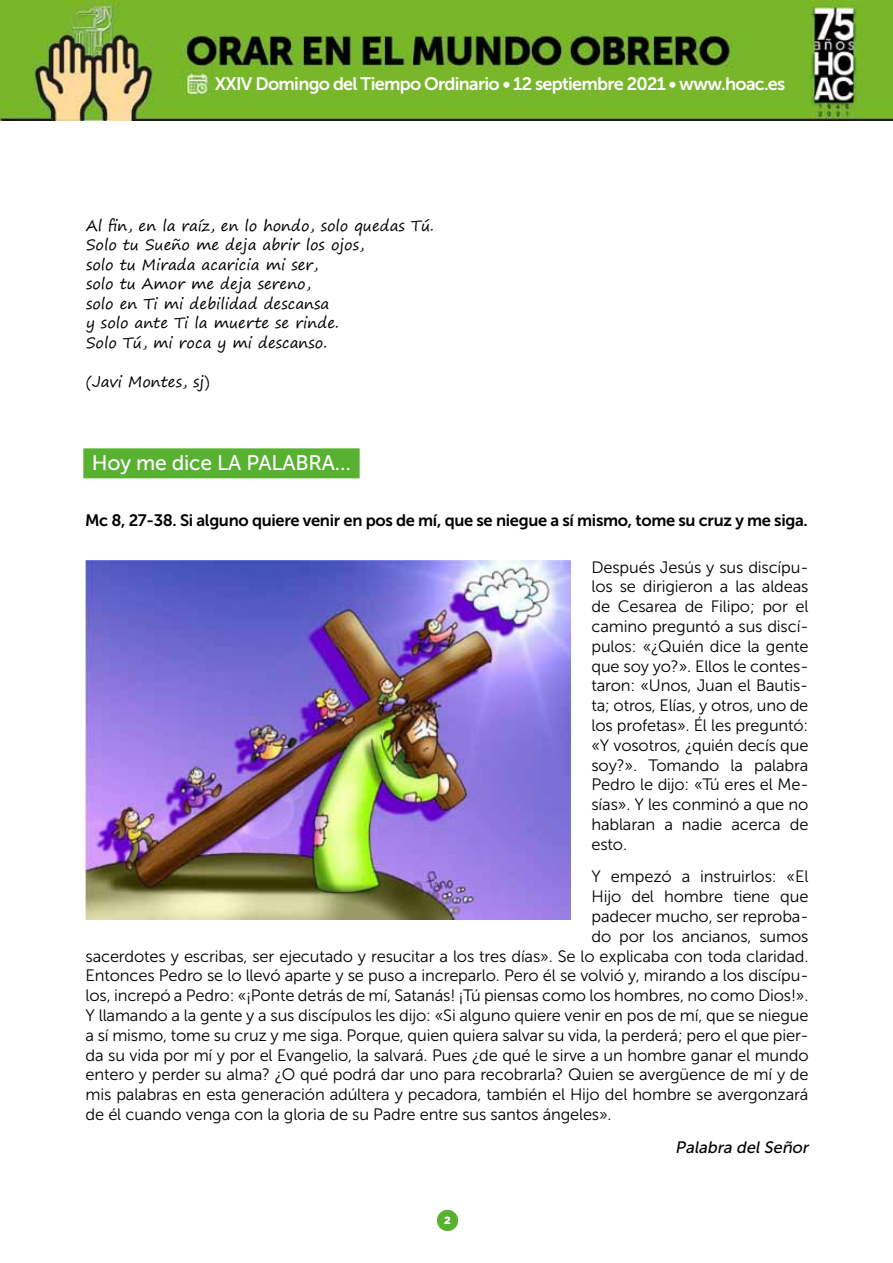
<style>
.page{position:relative;width:893px;height:1263px;background:#fff}
.page>*{position:absolute;margin:0;border:0;box-sizing:border-box;transform-origin:0 0}
.t1{font:21px "Museo Sans 500";letter-spacing:-.01em;color:#fff}
.t2{font:18px "Museo Sans 700";letter-spacing:-.04em;color:#fff}
.t3{font:16.5px/19.8px "Museo Sans 300";letter-spacing:-.01em;color:#000;text-align:justify}
.t4{font:16.5px "Museo Sans 700";letter-spacing:-.02em;color:#000}
.t5{font:italic 16.5px "Museo Sans 500";color:#000}
.t6{font:15px/19.5px "Segoe Print";color:#000}
.t7{font:900 10.5px "Gotham HTF";color:#fff}
</style>
<div class="page">
<img style="left:0;top:0;width:893px;height:120px">
<div style="left:437px;top:1210px;width:21px;height:21px;background:#59b132;border-radius:50%"></div>
<div style="left:83px;top:448px;width:277px;height:30px;background:#59b132"></div>
<img style="left:85px;top:560px;width:485px;height:359px">
<p class="t2" style="left:215px;top:74px;width:572px">XXIV Domingo del Tiempo Ordinario • 12 septiembre 2021 • www.hoac.es</p>
<p class="t6" style="left:86px;top:215px;width:349px">Al fin, en la raíz, en lo hondo, solo quedas Tú.<br>Solo tu Sueño me deja abrir los ojos,<br>solo tu Mirada acaricia mi ser,<br>solo tu Amor me deja sereno,<br>solo en Ti mi debilidad descansa<br>y solo ante Ti la muerte se rinde.<br>Solo Tú, mi roca y mi descanso.</p>
<p class="t6" style="left:86px;top:371px;width:125px">(Javi Montes, sj)</p>
<p class="t1" style="left:92px;top:451px;width:261px">Hoy me dice LA PALABRA…</p>
<p class="t4" style="left:85px;top:511px;width:724px">Mc 8, 27-38. Si alguno quiere venir en pos de mí, que se niegue a sí mismo, tome su cruz y me siga.</p>
<p class="t3" style="left:591px;top:557px;width:218px">Después Jesús y sus discípu&shy;los se dirigieron a las aldeas de Cesarea de Filipo; por el camino preguntó a sus discí&shy;pulos: «¿Quién dice la gente que soy yo?». Ellos le contes&shy;taron: «Unos, Juan el Bautis&shy;ta; otros, Elías, y otros, uno de los profetas». Él les preguntó: «Y vosotros, ¿quién decís que soy?». Tomando la palabra Pedro le dijo: «Tú eres el Me&shy;sías». Y les conminó a que no hablaran a nadie acerca de esto.</p>
<p class="t3" style="left:591px;top:867px;width:218px">Y empezó a instruirlos: «El</p>
<p class="t3" style="left:591px;top:887px;width:218px">Hijo del hombre tiene que</p>
<p class="t3" style="left:591px;top:906px;width:218px">padecer mucho, ser reproba-</p>
<p class="t3" style="left:591px;top:926px;width:218px">do por los ancianos, sumos</p>
<p class="t3" style="left:86px;top:946px;width:724px">sacerdotes y escribas, ser ejecutado y resucitar a los tres días». Se lo explicaba con toda claridad.</p>
<p class="t3" style="left:86px;top:966px;width:724px">Entonces Pedro se lo llevó aparte y se puso a increparlo. Pero él se volvió y, mirando a los discípu-</p>
<p class="t3" style="left:86px;top:986px;width:724px">los, increpó a Pedro: «¡Ponte detrás de mí, Satanás! ¡Tú piensas como los hombres, no como Dios!».</p>
<p class="t3" style="left:86px;top:1005px;width:724px">Y llamando a la gente y a sus discípulos les dijo: «Si alguno quiere venir en pos de mí, que se niegue</p>
<p class="t3" style="left:86px;top:1025px;width:724px">a sí mismo, tome su cruz y me siga. Porque, quien quiera salvar su vida, la perderá; pero el que pier-</p>
<p class="t3" style="left:86px;top:1045px;width:724px">da su vida por mí y por el Evangelio, la salvará. Pues ¿de qué le sirve a un hombre ganar el mundo</p>
<p class="t3" style="left:86px;top:1065px;width:724px">entero y perder su alma? ¿O qué podrá dar uno para recobrarla? Quien se avergüence de mí y de</p>
<p class="t3" style="left:86px;top:1085px;width:724px">mis palabras en esta generación adúltera y pecadora, también el Hijo del hombre se avergonzará</p>
<p class="t3" style="left:86px;top:1104px;width:528px">de él cuando venga con la gloria de su Padre entre sus santos ángeles».</p>
<p class="t5" style="left:675px;top:1138px;width:138px">Palabra del Señor</p>
<p class="t7" style="left:444px;top:1214px;width:8px">2</p>
</div>
